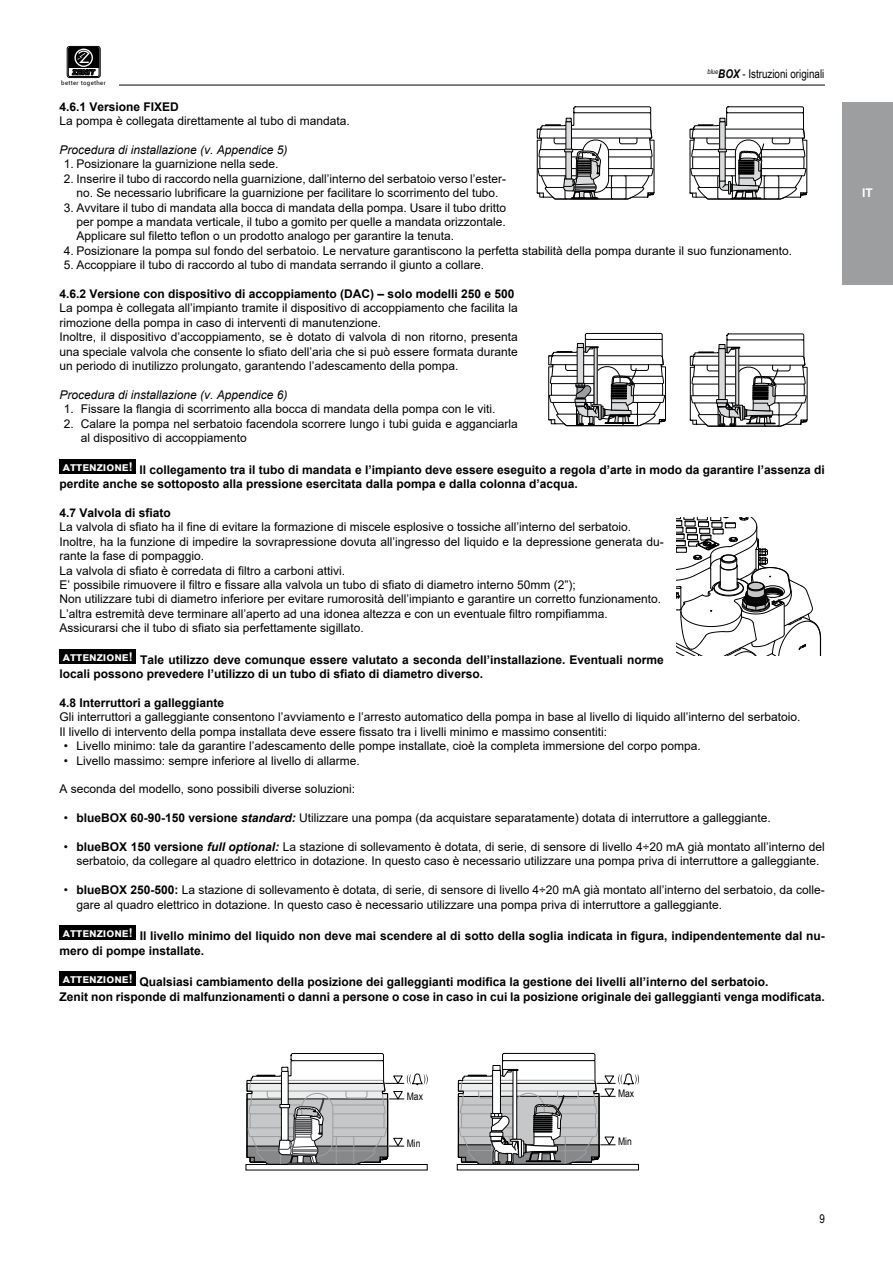
<style>
.page{position:relative;width:893px;height:1263px;background:#fff}
.page>*{position:absolute;margin:0;border:0;box-sizing:border-box;transform-origin:0 0}
.t1{font:12px/14.4px "Arial";color:#000}
.t2{font:700 12px/14.4px "Arial";color:#000}
.t3{font:italic 12px "Arial";color:#000}
.t4{font:12px "Arial Narrow";color:#000}
.t5{font:700 12px "Arial";color:#fff}
.t6{font:10.5px "Arial Narrow";color:#000}
.t7{font:6px "Roboto";letter-spacing:.05em;color:#000}
.s1{font-weight:700;font-style:italic}
.s2{font-weight:700}
</style>
<div class="page">
<div style="left:842px;top:102px;width:51px;height:182px;background:#9c9e9f"></div>
<div style="left:60px;top:459px;width:76px;height:15px;background:#000"></div>
<div style="left:60px;top:649px;width:76px;height:15px;background:#000"></div>
<div style="left:60px;top:925px;width:76px;height:15px;background:#000"></div>
<div style="left:60px;top:971px;width:76px;height:15px;background:#000"></div>
<hr style="left:119px;top:85px;width:706px;height:1px;background:#000">
<div style="left:67px;top:46px;width:34px;height:32px;border:1px solid #000;border-radius:3px"></div>
<div style="left:68px;top:47px;width:31px;height:30px;border:1px solid #000;border-radius:2px"></div>
<svg style="left:68px;top:47px;width:31px;height:28px"></svg>
<svg style="left:548px;top:333px;width:118px;height:94px"></svg>
<svg style="left:689px;top:107px;width:118px;height:93px"></svg>
<svg style="left:537px;top:107px;width:118px;height:93px"></svg>
<svg style="left:690px;top:334px;width:118px;height:93px"></svg>
<svg style="left:677px;top:518px;width:144px;height:138px"></svg>
<div style="left:457px;top:1164px;width:182px;height:6px;border:1px solid #000"></div>
<svg style="left:458px;top:1053px;width:181px;height:118px"></svg>
<svg style="left:246px;top:1053px;width:182px;height:118px"></svg>
<p class="t7" style="left:61px;top:79px;width:46px">better together</p>
<p class="t4" style="left:707px;top:65px;width:118px"><sup>blue</sup><span class="s1">BOX</span> - Istruzioni originali</p>
<p class="t2" style="left:60px;top:100px;width:121px">4.6.1 Versione FIXED</p>
<p class="t1" style="left:60px;top:114px;width:292px">La pompa è collegata direttamente al tubo di mandata.</p>
<p class="t3" style="left:60px;top:142px;width:230px">Procedura di installazione (v. Appendice 5)</p>
<p class="t1" style="left:64px;top:157px;width:216px">1. Posizionare la guarnizione nella sede.</p>
<p class="t1" style="left:64px;top:171px;width:444px;text-align:center">2. Inserire il tubo di raccordo nella guarnizione, dall’interno del serbatoio verso l’ester&shy;no. Se necessario lubrificare la guarnizione per facilitare lo scorrimento del tubo.</p>
<p class="t1" style="left:77px;top:200px;width:431px;text-align:justify;text-indent:-13px">3. Avvitare il tubo di mandata alla bocca di mandata della pompa. Usare il tubo dritto per pompe a mandata verticale, il tubo a gomito per quelle a mandata orizzontale.<br>Applicare sul filetto teflon o un prodotto analogo per garantire la tenuta.</p>
<p class="t1" style="left:64px;top:243px;width:730px">4. Posizionare la pompa sul fondo del serbatoio. Le nervature garantiscono la perfetta stabilità della pompa durante il suo funzionamento.</p>
<p class="t1" style="left:64px;top:258px;width:422px">5. Accoppiare il tubo di raccordo al tubo di mandata serrando il giunto a collare.</p>
<p class="t2" style="left:60px;top:287px;width:456px">4.6.2 Versione con dispositivo di accoppiamento (DAC) – solo modelli 250 e 500</p>
<p class="t1" style="left:60px;top:301px;width:460px">La pompa è collegata all’impianto tramite il dispositivo di accoppiamento che facilita la rimozione della pompa in caso di interventi di manutenzione.<br>Inoltre, il dispositivo d’accoppiamento, se è dotato di valvola di non ritorno, presenta una speciale valvola che consente lo sfiato dell’aria che si può essere formata durante un periodo di inutilizzo prolungato, garantendo l’adescamento della pompa.</p>
<p class="t3" style="left:60px;top:387px;width:230px">Procedura di installazione (v. Appendice 6)</p>
<p class="t1" style="left:64px;top:402px;width:433px">1. Fissare la flangia di scorrimento alla bocca di mandata della pompa con le viti.</p>
<p class="t1" style="left:81px;top:416px;width:438px;text-indent:-17px">2. Calare la pompa nel serbatoio facendola scorrere lungo i tubi guida e agganciarla al dispositivo di accoppiamento</p>
<p class="t2" style="left:60px;top:462px;width:767px"><sup>attenzione!</sup> Il collegamento tra il tubo di mandata e l’impianto deve essere eseguito a regola d’arte in modo da garantire l’assenza di perdite anche se sottoposto alla pressione esercitata dalla pompa e dalla colonna d’acqua.</p>
<p class="t2" style="left:60px;top:506px;width:113px">4.7 Valvola di sfiato</p>
<p class="t1" style="left:60px;top:520px;width:606px">La valvola di sfiato ha il fine di evitare la formazione di miscele esplosive o tossiche all’interno del serbatoio.<br>Inoltre, ha la funzione di impedire la sovrapressione dovuta all’ingresso del liquido e la depressione generata du&shy;rante la fase di pompaggio.<br>La valvola di sfiato è corredata di filtro a carboni attivi.<br>E’ possibile rimuovere il filtro e fissare alla valvola un tubo di sfiato di diametro interno 50mm (2”);<br>Non utilizzare tubi di diametro inferiore per evitare rumorosità dell’impianto e garantire un corretto funzionamento.<br>L’altra estremità deve terminare all’aperto ad una idonea altezza e con un eventuale filtro rompifiamma.<br>Assicurarsi che il tubo di sfiato sia perfettamente sigillato.</p>
<p class="t2" style="left:60px;top:652px;width:606px"><sup>attenzione!</sup> Tale utilizzo deve comunque essere valutato a seconda dell’installazione. Eventuali norme locali possono prevedere l’utilizzo di un tubo di sfiato di diametro diverso.</p>
<p class="t2" style="left:60px;top:696px;width:166px">4.8 Interruttori a galleggiante</p>
<p class="t1" style="left:60px;top:710px;width:742px">Gli interruttori a galleggiante consentono l’avviamento e l’arresto automatico della pompa in base al livello di liquido all’interno del serbatoio.<br>Il livello di intervento della pompa installata deve essere fissato tra i livelli minimo e massimo consentiti:</p>
<p class="t1" style="left:64px;top:739px;width:638px">• Livello minimo: tale da garantire l’adescamento delle pompe installate, cioè la completa immersione del corpo pompa.</p>
<p class="t1" style="left:64px;top:753px;width:298px">• Livello massimo: sempre inferiore al livello di allarme.</p>
<p class="t1" style="left:60px;top:782px;width:297px">A seconda del modello, sono possibili diverse soluzioni:</p>
<p class="t1" style="left:64px;top:811px;width:709px">• <span class="s2">blueBOX 60-90-150 versione</span> <span class="s1">standard:</span> Utilizzare una pompa (da acquistare separatamente) dotata di interruttore a galleggiante.</p>
<p class="t1" style="left:77px;top:839px;width:750px;text-indent:-13px">• <span class="s2">blueBOX 150 versione</span> <span class="s1">full optional:</span> La stazione di sollevamento è dotata, di serie, di sensore di livello 4÷20 mA già montato all’interno del serbatoio, da collegare al quadro elettrico in dotazione. In questo caso è necessario utilizzare una pompa priva di interruttore a galleggiante.</p>
<p class="t1" style="left:77px;top:883px;width:750px;text-indent:-13px">• <span class="s2">blueBOX 250-500:</span> La stazione di sollevamento è dotata, di serie, di sensore di livello 4÷20 mA già montato all’interno del serbatoio, da colle&shy;gare al quadro elettrico in dotazione. In questo caso è necessario utilizzare una pompa priva di interruttore a galleggiante.</p>
<p class="t2" style="left:60px;top:929px;width:767px"><sup>attenzione!</sup> Il livello minimo del liquido non deve mai scendere al di sotto della soglia indicata in figura, indipendentemente dal nu&shy;mero di pompe installate.</p>
<p class="t2" style="left:60px;top:975px;width:767px"><sup>attenzione!</sup> Qualsiasi cambiamento della posizione dei galleggianti modifica la gestione dei livelli all’interno del serbatoio.<br>Zenit non risponde di malfunzionamenti o danni a persone o cose in caso in cui la posizione originale dei galleggianti venga modificata.</p>
<p class="t6" style="left:407px;top:1088px;width:18px">Max</p>
<p class="t6" style="left:407px;top:1135px;width:15px">Min</p>
<p class="t6" style="left:618px;top:1086px;width:18px">Max</p>
<p class="t6" style="left:618px;top:1134px;width:15px">Min</p>
<p class="t4" style="left:819px;top:1210px;width:7px">9</p>
<p class="t5" style="left:862px;top:185px;width:12px">IT</p>
</div>
